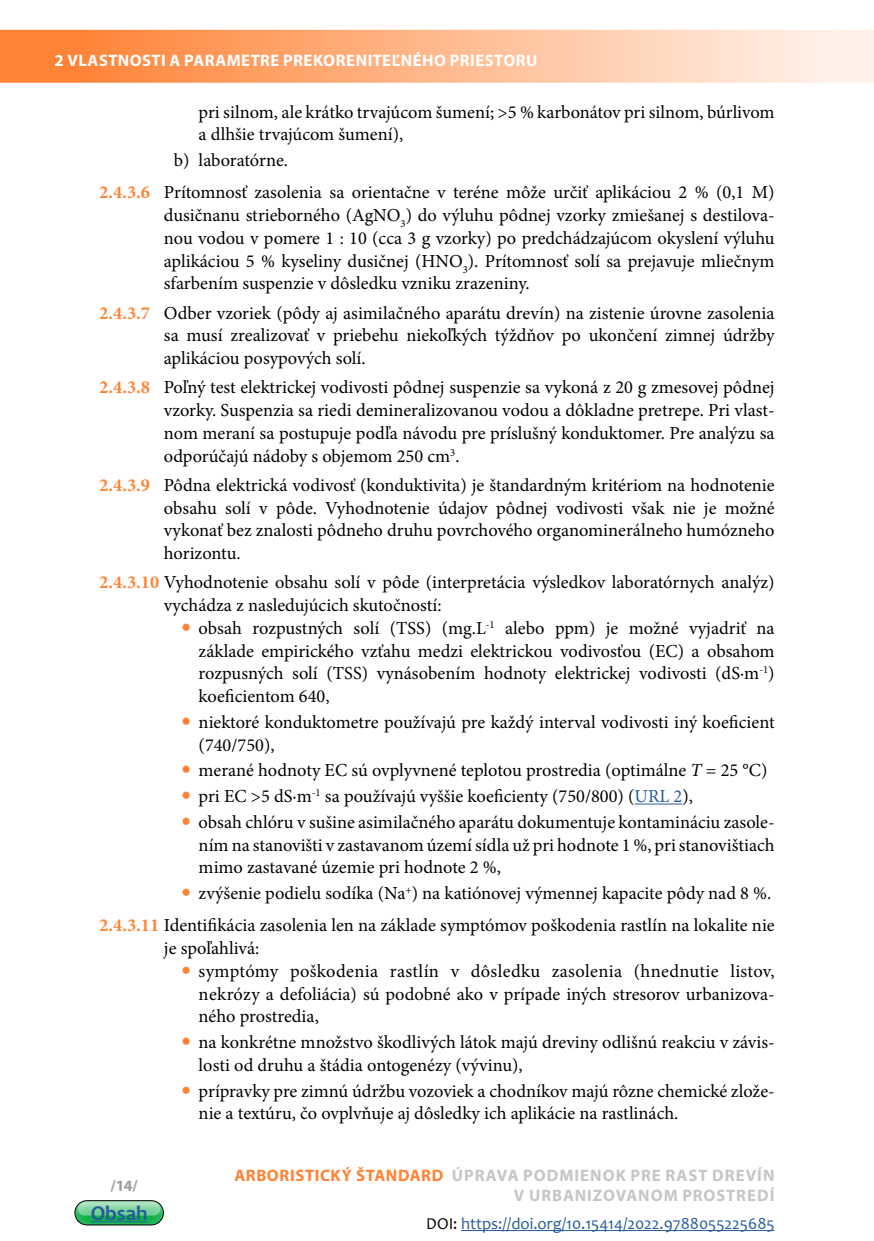
<style>
.page{position:relative;width:874px;height:1241px;background:#fff}
.page>*{position:absolute;margin:0;border:0;box-sizing:border-box;transform-origin:0 0}
.t1{font:700 21px "Candara";color:#275b9b}
.t2{font:18.38px/22.8px "Minion Pro";color:#000}
.t3{font:700 16.62px/19.9px "Myriad Pro";letter-spacing:.055em;color:#c6c6c6;text-align:right}
.t4{font:16.62px "Candara";color:#275b9b}
.t5{font:700 16.62px "Myriad Pro";letter-spacing:.03em;color:#fff}
.t6{font:700 15.75px "Myriad Pro";color:#9d9d9c}
.s1{font-weight:700;color:#ff8335}
.s2{font-style:italic}
.s3{color:#275b9b}
.s4{color:#ff8335}
.s5{color:#000}
</style>
<div class="page">
<svg style="left:0;top:30px;width:873px;height:53px;background:#ffb88c"></svg>
<hr style="left:461px;top:1229px;width:313px;height:1px;background:#275b9b">
<div style="left:59px;top:1189px;width:119px;height:37px;background:#fff;opacity:.31"></div>
<div style="left:74px;top:1199px;width:90px;height:26px;border:1px solid #000;border-radius:12px"></div>
<svg style="left:78px;top:1202px;width:82px;height:13px"></svg>
<hr style="left:91px;top:1221px;width:57px;height:1px;background:#275b9b">
<hr style="left:634px;top:803px;width:48px;height:1px;background:#275b9b">
<p class="t5" style="left:55px;top:49px;width:484px">2 VLASTNOSTI A PARAMETRE PREKORENITEĽNÉHO PRIESTORU</p>
<p class="t2" style="left:198px;top:100px;width:577px">pri silnom, ale krátko trvajúcom šumení; &gt;5 % karbonátov pri silnom, búrlivom a dlhšie trvajúcom šumení),</p>
<p class="t2" style="left:99px;top:144px;width:676px;line-height:32.2px;text-indent:74px">b) laboratórne.<br><span class="s1">2.4.3.6</span> Prítomnosť zasolenia sa orientačne v teréne môže určiť aplikáciou 2 % (0,1 M)</p>
<p class="t2" style="left:164px;top:204px;width:612px;text-align:justify">dusičnanu strieborného (AgNO<sub>3</sub>) do výluhu pôdnej vzorky zmiešanej s destilova&shy;nou vodou v pomere 1 : 10 (cca 3 g vzorky) po predchádzajúcom okyslení výluhu aplikáciou 5 % kyseliny dusičnej (HNO<sub>3</sub>). Prítomnosť solí sa prejavuje mliečnym sfarbením suspenzie v dôsledku vzniku zrazeniny.</p>
<p class="t2" style="left:164px;top:301px;width:612px;text-align:justify;text-indent:-64px"><span class="s1">2.4.3.7</span> Odber vzoriek (pôdy aj asimilačného aparátu drevín) na zistenie úrovne zasolenia sa musí zrealizovať v priebehu niekoľkých týždňov po ukončení zimnej údržby aplikáciou posypových solí.</p>
<p class="t2" style="left:164px;top:376px;width:612px;text-align:justify;text-indent:-64px"><span class="s1">2.4.3.8</span> Poľný test elektrickej vodivosti pôdnej suspenzie sa vykoná z 20 g zmesovej pôdnej vzorky. Suspenzia sa riedi demineralizovanou vodou a dôkladne pretrepe. Pri vlast&shy;nom meraní sa postupuje podľa návodu pre príslušný konduktomer. Pre analýzu sa odporúčajú nádoby s objemom 250 cm<sup>3</sup>.</p>
<p class="t2" style="left:164px;top:473px;width:612px;text-align:justify;text-indent:-64px"><span class="s1">2.4.3.9</span> Pôdna elektrická vodivosť (konduktivita) je štandardným kritériom na hodnotenie obsahu solí v pôde. Vyhodnotenie údajov pôdnej vodivosti však nie je možné vykonať bez znalosti pôdneho druhu povrchového organominerálneho humózneho horizontu.</p>
<p class="t2" style="left:164px;top:571px;width:612px;text-indent:-64px"><span class="s1">2.4.3.10</span> Vyhodnotenie obsahu solí v pôde (interpretácia výsledkov laboratórnych analýz) vychádza z nasledujúcich skutočností:</p>
<p class="t2" style="left:198px;top:616px;width:577px;text-align:justify">obsah rozpustných solí (TSS) (mg.L<sup>-1</sup> alebo ppm) je možné vyjadriť na základe empirického vzťahu medzi elektrickou vodivosťou (EC) a obsahom rozpusných solí (TSS) vynásobením hodnoty elektrickej vodivosti (dS·m<sup>-1</sup>) koeficientom 640,</p>
<p class="t2" style="left:198px;top:710px;width:577px">niektoré konduktometre používajú pre každý interval vodivosti iný koeficient (740/750),</p>
<p class="t2" style="left:198px;top:757px;width:577px;line-height:25.7px">merané hodnoty EC sú ovplyvnené teplotou prostredia (optimálne <span class="s2">T</span> = 25 °C) pri EC &gt;5 dS·m<sup>-1</sup> sa používajú vyššie koeficienty (750/800) (<span class="s3">URL 2</span>),<br>obsah chlóru v sušine asimilačného aparátu dokumentuje kontamináciu zasole-</p>
<p class="t2" style="left:198px;top:833px;width:577px">ním na stanovišti v zastavanom území sídla už pri hodnote 1 %, pri stanovištiach mimo zastavané územie pri hodnote 2 %,</p>
<p class="t2" style="left:99px;top:877px;width:676px;line-height:32.2px;text-align:right">zvýšenie podielu sodíka (Na<sup>+</sup>) na katiónovej výmennej kapacite pôdy nad 8 %.<br><span class="s1">2.4.3.11</span> Identifikácia zasolenia len na základe symptómov poškodenia rastlín na lokalite nie</p>
<p class="t2" style="left:198px;top:936px;width:577px;text-indent:-35px">je spoľahlivá:<br>symptómy poškodenia rastlín v dôsledku zasolenia (hnednutie listov, nekrózy a defoliácia) sú podobné ako v prípade iných stresorov urbanizova&shy;ného prostredia,</p>
<p class="t2" style="left:198px;top:1030px;width:577px">na konkrétne množstvo škodlivých látok majú dreviny odlišnú reakciu v závis&shy;losti od druhu a štádia ontogenézy (vývinu),</p>
<p class="t2" style="left:198px;top:1079px;width:577px">prípravky pre zimnú údržbu vozoviek a chodníkov majú rôzne chemické zlože&shy;nie a textúru, čo ovplvňuje aj dôsledky ich aplikácie na rastlinách.</p>
<p class="t6" style="left:111px;top:1175px;width:28px">/14/</p>
<p class="t1" style="left:91px;top:1200px;width:58px">Obsah</p>
<p class="t3" style="left:234px;top:1164px;width:541px"><span class="s4">ARBORISTICKÝ ŠTANDARD</span> ÚPRAVA PODMIENOK PRE RAST DREVÍN<br>V URBANIZOVANOM PROSTREDÍ</p>
<p class="t4" style="left:426px;top:1213px;width:350px"><span class="s5">DOI:</span> https://doi.org/10.15414/2022.9788055225685</p>
</div>
